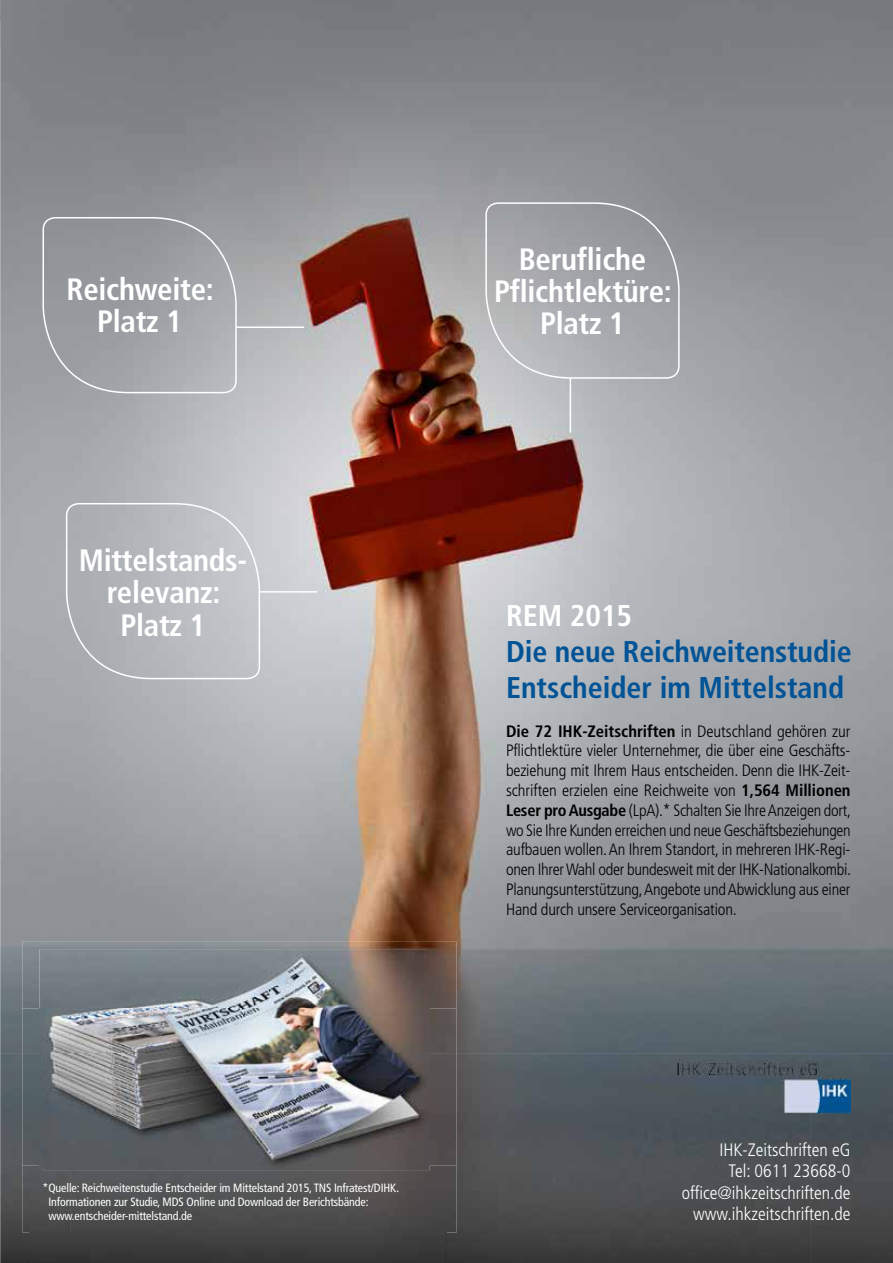
<style>
.page{position:relative;width:893px;height:1263px;background:#fff}
.page>*{position:absolute;margin:0;border:0;box-sizing:border-box;transform-origin:0 0}
.t1{font:700 condensed 30.9px/32.2px "Frutiger";letter-spacing:-.01em;color:#fff;text-align:center}
.t2{font:700 condensed 30px/36px "Frutiger";letter-spacing:-.005em;color:#005396}
.t3{font:700 condensed 30px "Frutiger";color:#fff}
.t4{font:300 condensed 18px/21.6px "Frutiger";color:#fff;text-align:right}
.t5{font:300 condensed 16.5px/19.8px "Frutiger";letter-spacing:-.01em;color:#000;text-align:justify}
.t6{font:condensed 12px/14.4px "Frutiger";letter-spacing:-.01em;color:#fff}
.s1{font-weight:700}
</style>
<div class="page">
<img style="left:0;top:0;width:893px;height:1054px">
<img style="left:1px;top:1054px;width:29px;height:209px">
<img style="left:447px;top:1054px;width:446px;height:209px">
<img style="left:30px;top:1232px;width:417px;height:31px">
<img style="left:22px;top:1165px;width:48px;height:67px">
<img style="left:70px;top:1165px;width:387px;height:67px">
<div style="left:43px;top:1182px;width:356px;height:11px;background:#555657"></div>
<div style="left:49px;top:1197px;width:319px;height:10px;background:#505152"></div>
<img style="left:49px;top:1211px;width:143px;height:9px">
<img style="left:43px;top:1168px;width:386px;height:2px">
<img style="left:22px;top:941px;width:435px;height:67px">
<img style="left:22px;top:1008px;width:435px;height:157px">
<img style="left:40px;top:949px;width:388px;height:59px">
<img style="left:40px;top:1008px;width:3px;height:157px">
<img style="left:644px;top:1060px;width:206px;height:53px">
<svg style="left:42px;top:216px;width:195px;height:178px;background:#9ea1a6"></svg>
<hr style="left:236px;top:326px;width:68px;height:2px;background:#fff">
<svg style="left:485px;top:202px;width:195px;height:177px;background:#a6a9ad"></svg>
<hr style="left:570px;top:378px;width:1px;height:55px;background:#fff">
<svg style="left:65px;top:502px;width:196px;height:178px;background:#b7babf"></svg>
<hr style="left:259px;top:591px;width:58px;height:2px;background:#fff">
<img style="left:0;top:11px;width:1px;height:616px">
<svg style="left:0;top:672px;width:1px;height:591px"></svg>
<img style="left:0;top:680px;width:1px;height:216px">
<hr style="left:0;top:617px;width:1px;height:63px;background:#bbbec2">
<h1 class="t1" style="left:67px;top:273px;width:149px">Reichweite:<br>Platz 1</h1>
<h1 class="t1" style="left:79px;top:544px;width:170px">Mittelstands&shy;relevanz:<br>Platz 1</h1>
<p class="t6" style="left:48px;top:1180px;width:352px;text-indent:-6px">* Quelle: Reichweitenstudie Entscheider im Mittelstand 2015, TNS Infratest/DIHK.<br>Informationen zur Studie, MDS Online und Download der Berichtsbände: www.entscheider-mittelstand.de</p>
<h1 class="t1" style="left:494px;top:243px;width:179px">Berufliche<br>Pflichtlektüre:<br>Platz 1</h1>
<h2 class="t3" style="left:506px;top:597px;width:128px">REM 2015</h2>
<h2 class="t2" style="left:506px;top:634px;width:347px">Die neue Reichweitenstudie<br>Entscheider im Mittelstand</h2>
<p class="t5" style="left:506px;top:721px;width:347px"><span class="s1">Die 72 IHK-Zeitschriften</span> in Deutschland gehören zur Pflichtlektüre vieler Unternehmer, die über eine Geschäfts&shy;beziehung mit Ihrem Haus entscheiden. Denn die IHK-Zeit&shy;schriften erzielen eine Reichweite von <span class="s1">1,564 Millionen Leser pro Ausgabe</span> (LpA).* Schalten Sie Ihre Anzeigen dort, wo Sie Ihre Kunden erreichen und neue Geschäfts beziehungen aufbauen wollen. An Ihrem Standort, in mehreren IHK-Regi&shy;onen Ihrer Wahl oder bundesweit mit der IHK-Nationalkombi.<br>Planungsunterstützung, Angebote und Abwicklung aus einer Hand durch unsere Serviceorganisation.</p>
<p class="t4" style="left:682px;top:1139px;width:170px">IHK-Zeitschriften eG<br>Tel: 0611 23668-0 office@ihkzeitschriften.de www.ihkzeitschriften.de</p>
</div>
